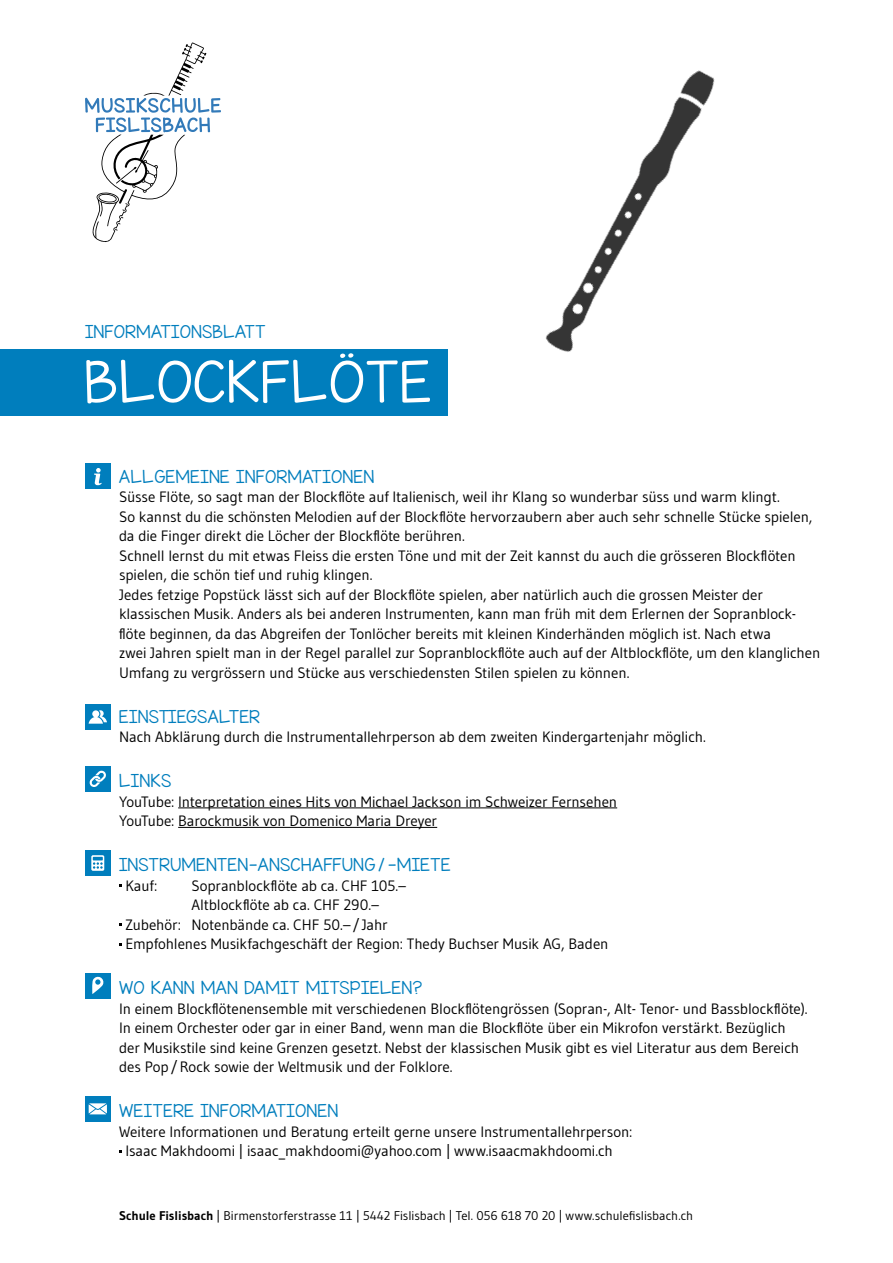
<style>
.page{position:relative;width:893px;height:1263px;background:#fff}
.page>*{position:absolute;margin:0;border:0;box-sizing:border-box;transform-origin:0 0}
.t1{font:51px "KG Miss Kindergarten";letter-spacing:.04em;color:#fff}
.t2{font:15.75px "KG Miss Kindergarten";letter-spacing:.04em;color:#007ebd}
.t3{font:15px/19.5px "Gudea";letter-spacing:-.01em;color:#000}
.t4{font:12.6px "Gudea";color:#000}
.s1{font-weight:700}
</style>
<div class="page">
<div style="left:85px;top:463px;width:26px;height:26px;background:#007ebd"></div>
<div style="left:85px;top:766px;width:26px;height:26px;background:#007ebd"></div>
<div style="left:85px;top:704px;width:26px;height:26px;background:#007ebd"></div>
<div style="left:85px;top:850px;width:26px;height:25px;background:#007ebd"></div>
<div style="left:85px;top:973px;width:26px;height:25px;background:#007ebd"></div>
<div style="left:85px;top:1096px;width:26px;height:26px;background:#007ebd"></div>
<hr style="left:178px;top:807px;width:439px;height:1px;background:#000">
<hr style="left:178px;top:827px;width:259px;height:1px;background:#000">
<svg style="left:91px;top:855px;width:13px;height:16px"></svg>
<svg style="left:89px;top:771px;width:17px;height:16px"></svg>
<svg style="left:92px;top:976px;width:12px;height:18px"></svg>
<svg style="left:89px;top:1103px;width:18px;height:11px"></svg>
<svg style="left:85px;top:43px;width:136px;height:199px"></svg>
<img style="left:545px;top:70px;width:170px;height:282px">
<svg style="left:94px;top:468px;width:8px;height:17px"></svg>
<div style="left:0;top:349px;width:448px;height:66px;background:#007ebd"></div>
<svg style="left:89px;top:710px;width:18px;height:14px"></svg>
<p class="t2" style="left:85px;top:321px;width:182px">INFORMATIONSBLATT</p>
<h1 class="t1" style="left:85px;top:348px;width:347px">BLOCKFLÖTE</h1>
<p class="t2" style="left:119px;top:466px;width:256px">ALLGEMEINE INFORMATIONEN</p>
<p class="t3" style="left:119px;top:487px;width:703px">Süsse Flöte, so sagt man der Blockflöte auf Italienisch, weil ihr Klang so wunderbar süss und warm klingt.<br>So kannst du die schönsten Melodien auf der Blockflöte hervorzaubern aber auch sehr schnelle Stücke spielen, da die Finger direkt die Löcher der Blockflöte berühren.<br>Schnell lernst du mit etwas Fleiss die ersten Töne und mit der Zeit kannst du auch die grösseren Blockflöten spielen, die schön tief und ruhig klingen.<br>Jedes fetzige Popstück lässt sich auf der Blockflöte spielen, aber natürlich auch die grossen Meister der klassischen Musik. Anders als bei anderen Instrumenten, kann man früh mit dem Erlernen der Sopranblock&shy;flöte beginnen, da das Abgreifen der Tonlöcher bereits mit kleinen Kinderhänden möglich ist. Nach etwa<br>zwei Jahren spielt man in der Regel parallel zur Sopranblockflöte auch auf der Altblockflöte, um den klanglichen Umfang zu vergrössern und Stücke aus verschiedensten Stilen spielen zu können.</p>
<p class="t2" style="left:119px;top:706px;width:142px">EINSTIEGSALTER</p>
<p class="t3" style="left:119px;top:727px;width:588px">Nach Abklärung durch die Instrumentallehrperson ab dem zweiten Kindergartenjahr möglich.</p>
<p class="t2" style="left:119px;top:770px;width:54px">LINKS</p>
<p class="t3" style="left:119px;top:791px;width:500px">YouTube: Interpretation eines Hits von Michael Jackson im Schweizer Fernsehen<br>YouTube: Barockmusik von Domenico Maria Dreyer</p>
<p class="t2" style="left:119px;top:854px;width:333px">INSTRUMENTEN-ANSCHAFFUNG / -MIETE</p>
<p class="t3" style="left:125px;top:875px;width:33px">Kauf:</p>
<p class="t3" style="left:191px;top:875px;width:216px">Sopranblockflöte ab ca. CHF 105.–</p>
<p class="t3" style="left:191px;top:895px;width:189px">Altblockflöte ab ca. CHF 290.–</p>
<p class="t3" style="left:125px;top:914px;width:264px">Zubehör: Notenbände ca. CHF 50.–/ Jahr</p>
<p class="t3" style="left:125px;top:934px;width:485px">Empfohlenes Musikfachgeschäft der Region: Thedy Buchser Musik AG, Baden</p>
<p class="t2" style="left:119px;top:977px;width:305px">WO KANN MAN DAMIT MITSPIELEN?</p>
<p class="t3" style="left:119px;top:998px;width:690px">In einem Blockflötenensemble mit verschiedenen Blockflötengrössen (Sopran-, Alt- Tenor- und Bassblockflöte).<br>In einem Orchester oder gar in einer Band, wenn man die Blockflöte über ein Mikrofon verstärkt. Bezüglich der Musikstile sind keine Grenzen gesetzt. Nebst der klassischen Musik gibt es viel Literatur aus dem Bereich des Pop/Rock sowie der Weltmusik und der Folklore.</p>
<p class="t2" style="left:119px;top:1100px;width:220px">WEITERE INFORMATIONEN</p>
<p class="t3" style="left:125px;top:1121px;width:508px;text-indent:-6px">Weitere Informationen und Beratung erteilt gerne unsere Instrumentallehrperson:<br>Isaac Makhdoomi | isaac_makhdoomi@yahoo.com | www.isaacmakhdoomi.ch</p>
<p class="t4" style="left:119px;top:1208px;width:576px"><span class="s1">Schule Fislisbach</span> | Birmenstorferstrasse 11 | 5442 Fislisbach | Tel. 056 618 70 20 | www.schulefislisbach.ch</p>
</div>
